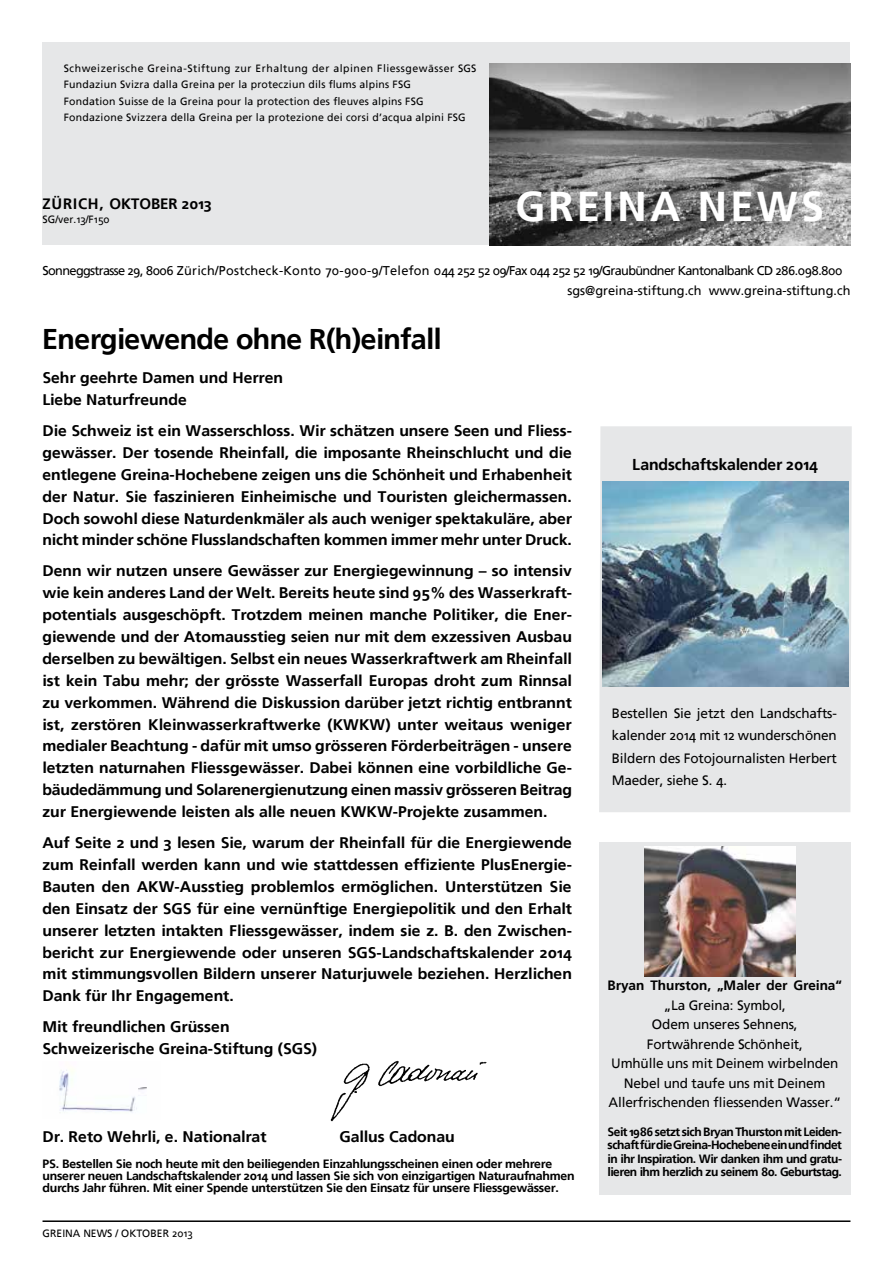
<style>
.page{position:relative;width:893px;height:1263px;background:#fff}
.page>*{position:absolute;margin:0;border:0;box-sizing:border-box;transform-origin:0 0}
.t1{font:700 41.55px "Frutiger Linotype";letter-spacing:.07em;color:#fff}
.t2{font:700 28.5px "Frutiger Linotype";letter-spacing:-.02em;color:#000}
.t3{font:700 15.75px "Frutiger Linotype";letter-spacing:-.01em;color:#000}
.t4{font:700 15.3px/21.9px "Frutiger Linotype";color:#000;text-align:justify}
.t5{font:700 15px "Frutiger Linotype";color:#000}
.t6{font:13.5px/19.5px "Frutiger Linotype";letter-spacing:-.01em;color:#000;text-align:justify}
.t7{font:700 13.5px "Frutiger Linotype";color:#000}
.t8{font:12.75px/19.5px "Frutiger Linotype";letter-spacing:-.05em;color:#000}
.t9{font:700 12px/13.5px "Frutiger Linotype";letter-spacing:-.02em;color:#000}
.t10{font:10.5px/16.5px "Frutiger Linotype";letter-spacing:.02em;color:#000}
.t11{font:10.5px "Frutiger Linotype";color:#000}
</style>
<div class="page">
<hr style="left:43px;top:1220px;width:807px;height:2px;background:#000">
<img style="left:330px;top:1060px;width:157px;height:62px">
<img style="left:59px;top:1070px;width:88px;height:42px">
<div style="left:43px;top:43px;width:807px;height:202px;background:#e6e7e8"></div>
<img style="left:489px;top:64px;width:361px;height:181px">
<div style="left:599px;top:426px;width:253px;height:386px;background:#e6e7e8"></div>
<div style="left:599px;top:842px;width:251px;height:353px;background:#e6e7e8"></div>
<img style="left:644px;top:846px;width:151px;height:130px">
<img style="left:603px;top:481px;width:245px;height:206px">
<p class="t10" style="left:64px;top:60px;width:414px">Schweizerische Greina-Stiftung zur Erhaltung der alpinen Fliessgewässer SGS Fundaziun Svizra dalla Greina per la protecziun dils flums alpins FSG<br>Fondation Suisse de la Greina pour la protection des fleuves alpins FSG Fondazione Svizzera della Greina per la protezione dei corsi d’acqua alpini FSG</p>
<p class="t5" style="left:43px;top:195px;width:171px">ZÜRICH, OKTOBER 2013</p>
<p class="t11" style="left:43px;top:213px;width:69px">SG/ver.13/F150</p>
<h1 class="t1" style="left:515px;top:181px;width:310px">GREINA NEWS</h1>
<p class="t8" style="left:567px;top:261px;width:284px;text-indent:-525px">Sonneggstrasse 29, 8006 Zürich/Postcheck-Konto 70-900-9/Telefon 044 252 52 09/Fax 044 252 52 19/Graubündner Kantonalbank CD 286.098.800 sgs@greina-stiftung.ch www.greina-stiftung.ch</p>
<h2 class="t2" style="left:42px;top:322px;width:400px">Energiewende ohne R(h)einfall</h2>
<p class="t4" style="left:42px;top:367px;width:242px">Sehr geehrte Damen und Herren<br>Liebe Naturfreunde</p>
<p class="t4" style="left:42px;top:420px;width:531px">Die Schweiz ist ein Wasserschloss. Wir schätzen unsere Seen und Fliess&shy;gewässer. Der tosende Rheinfall, die imposante Rheinschlucht und die entlegene Greina-Hochebene zeigen uns die Schönheit und Erhabenheit der Natur. Sie faszinieren Einheimische und Touristen gleichermassen.<br>Doch sowohl diese Naturdenkmäler als auch weniger spektakuläre, aber nicht minder schöne Flusslandschaften kommen immer mehr unter Druck.</p>
<p class="t4" style="left:42px;top:560px;width:531px">Denn wir nutzen unsere Gewässer zur Energiegewinnung – so intensiv wie kein anderes Land der Welt. Bereits heute sind 95% des Wasserkraft&shy;potentials ausgeschöpft. Trotzdem meinen manche Politiker, die Ener&shy;giewende und der Atomausstieg seien nur mit dem exzessiven Ausbau derselben zu bewältigen. Selbst ein neues Wasserkraftwerk am Rheinfall ist kein Tabu mehr; der grösste Wasserfall Europas droht zum Rinnsal zu verkommen. Während die Diskussion darüber jetzt richtig entbrannt ist, zerstören Kleinwasserkraftwerke (KWKW) unter weitaus weniger medialer Beachtung - dafür mit umso grösseren Förderbeiträgen - unsere letzten naturnahen Fliessgewässer. Dabei können eine vorbildliche Ge&shy;bäudedämmung und Solarenergienutzung einen massiv grösseren Beitrag zur Energiewende leisten als alle neuen KWKW-Projekte zusammen.</p>
<p class="t4" style="left:42px;top:832px;width:531px">Auf Seite 2 und 3 lesen Sie, warum der Rheinfall für die Energiewende zum Reinfall werden kann und wie stattdessen effiziente PlusEnergie-Bauten den AKW-Ausstieg problemlos ermöglichen. Unterstützen Sie den Einsatz der SGS für eine vernünftige Energiepolitik und den Erhalt unserer letzten intakten Fliessgewässer, indem sie z. B. den Zwischen&shy;bericht zur Energiewende oder unseren SGS-Landschaftskalender 2014 mit stimmungsvollen Bildern unserer Naturjuwele beziehen. Herzlichen Dank für Ihr Engagement.</p>
<p class="t4" style="left:42px;top:1016px;width:276px">Mit freundlichen Grüssen<br>Schweizerische Greina-Stiftung (SGS)</p>
<p class="t4" style="left:42px;top:1125px;width:226px">Dr. Reto Wehrli, e. Nationalrat</p>
<p class="t4" style="left:339px;top:1125px;width:117px">Gallus Cadonau</p>
<p class="t9" style="left:43px;top:1157px;width:534px;line-height:12px">PS. Bestellen Sie noch heute mit den beiliegenden Einzahlungsscheinen einen oder mehrere unserer neuen Landschaftskalender 2014 und lassen Sie sich von einzigartigen Naturaufnahmen durchs Jahr führen. Mit einer Spende unterstützen Sie den Einsatz für unsere Fliessgewässer.</p>
<p class="t11" style="left:43px;top:1227px;width:152px">GREINA NEWS / OKTOBER 2013</p>
<p class="t3" style="left:632px;top:455px;width:187px">Landschaftskalender 2014</p>
<p class="t6" style="left:612px;top:702px;width:227px;line-height:22.5px">Bestellen Sie jetzt den Landschafts&shy;kalender 2014 mit 12 wunderschönen Bildern des Fotojournalisten Herbert Maeder, siehe S. 4.</p>
<p class="t7" style="left:608px;top:977px;width:236px">Bryan Thurston, „Maler der Greina“</p>
<p class="t6" style="left:609px;top:995px;width:234px;text-align:center">„La Greina: Symbol,<br>Odem unseres Sehnens,<br>Fortwährende Schönheit,<br>Umhülle uns mit Deinem wirbelnden<br>Nebel und taufe uns mit Deinem<br>Allerfrischenden fliessenden Wasser.“</p>
<p class="t9" style="left:608px;top:1124px;width:236px;text-align:justify">Seit 1986 setzt sich Bryan Thurston mit Leiden&shy;schaft für die Greina-Hochebene ein und findet in ihr Inspiration. Wir danken ihm und gratu&shy;lieren ihm herzlich zu seinem 80. Geburtstag.</p>
</div>
